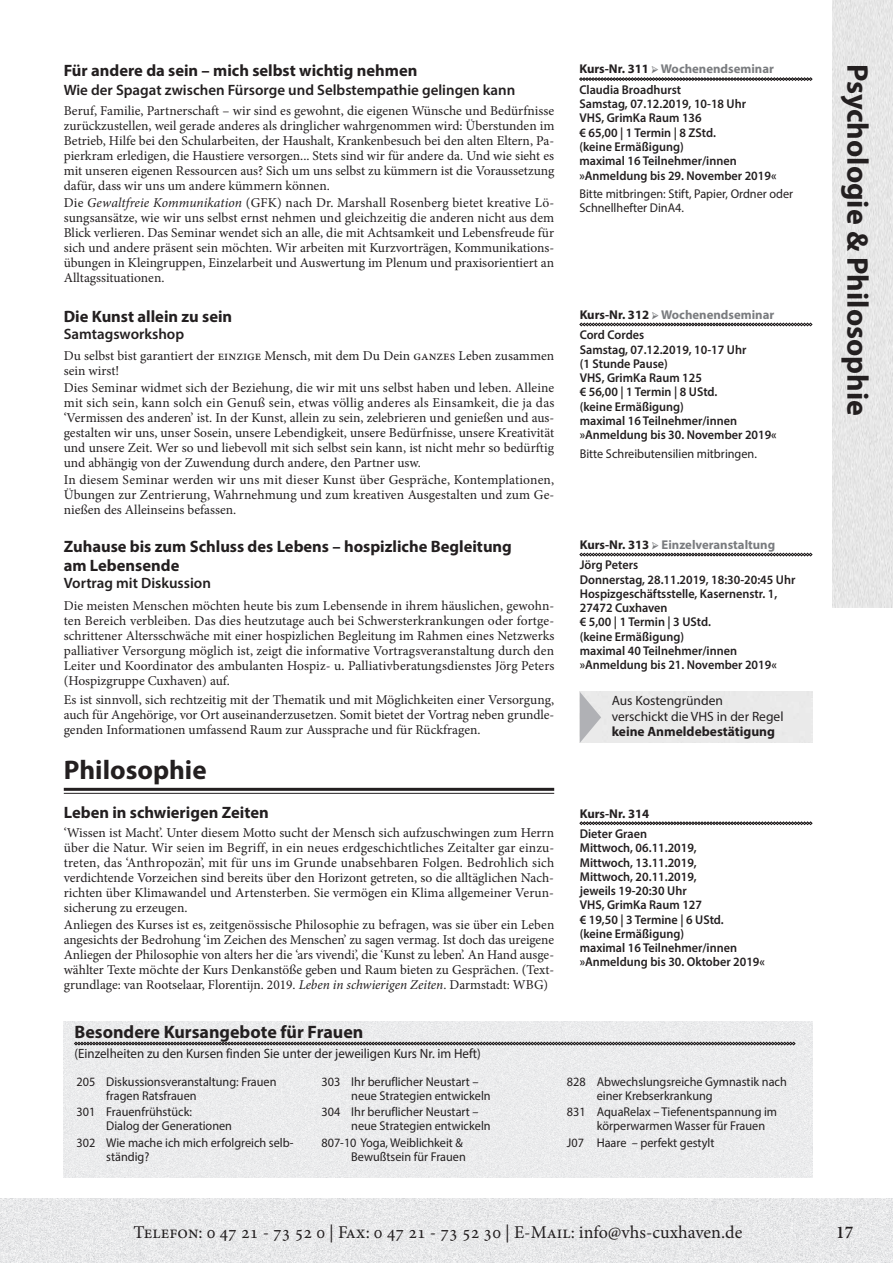
<style>
.page{position:relative;width:893px;height:1263px;background:#fff}
.page>*{position:absolute;margin:0;border:0;box-sizing:border-box;transform-origin:0 0}
.t1{font:700 30px "Myriad Pro";color:#231f20}
.t2{font:700 27px "Myriad Pro";color:#231f20}
.t3{font:18px "Minion Pro";color:#231f20}
.t4{font:700 18px "Myriad Pro";color:#231f20}
.t5{font:600 18px "Minion Pro";color:#231f20;scale:.96 1}
.t6{font:700 16.5px/19.5px "Myriad Pro";color:#231f20}
.t7{font:600 15px "Myriad Pro";color:#231f20}
.t8{font:13.5px/15px "Minion Pro";color:#231f20;text-align:justify}
.t9{font:13.5px "Myriad Pro";color:#231f20;scale:.96 1}
.t10{font:13.5px/15.8px "Myriad Pro";color:#231f20}
.t11{font:700 13.5px "Myriad Pro";color:#231f20}
.t12{font:600 12.75px/14.2px "Myriad Pro";color:#231f20;scale:.96 1}
.t13{font:12.75px/14.2px "Myriad Pro";color:#231f20;scale:.96 1}
.t14{font:700 12.75px/20.7px "Myriad Pro";color:#7a7c7f}
.t15{font:700 12.75px "Myriad Pro";color:#231f20}
.s1{font-style:italic}
.s2{font-weight:700}
.s3{font-family:"Minion Pro";font-weight:400;color:#787a7d}
.s4{font-weight:700;color:#7a7c7f}
.s5{color:#231f20}
.s6{font-weight:600;color:#231f20}
</style>
<div class="page">
<img style="left:0;top:1198px;width:893px;height:65px">
<div style="left:832px;top:0;width:61px;height:607px;background:#e7e7e7"></div>
<svg style="left:580px;top:821px;width:232px;height:4px"></svg>
<hr style="left:64px;top:788px;width:490px;height:3px;background:#231f20">
<hr style="left:64px;top:793px;width:490px;height:1px;background:#231f20">
<svg style="left:580px;top:692px;width:21px;height:51px"></svg>
<svg style="left:579px;top:77px;width:233px;height:4px"></svg>
<svg style="left:579px;top:323px;width:233px;height:3px"></svg>
<svg style="left:580px;top:553px;width:232px;height:3px"></svg>
<div style="left:64px;top:1021px;width:748px;height:156px;background:#ebebed"></div>
<svg style="left:74px;top:1042px;width:721px;height:3px;background:#575556"></svg>
<p class="t6" style="left:64px;top:60px;width:355px">Für andere da sein – mich selbst wichtig nehmen</p>
<p class="t7" style="left:64px;top:81px;width:453px">Wie der Spagat zwischen Fürsorge und Selbstempathie gelingen kann</p>
<p class="t8" style="left:64px;top:103px;width:492px">Beruf, Familie, Partnerschaft – wir sind es gewohnt, die eigenen Wünsche und Bedürfnisse zurückzustellen, weil gerade anderes als dringlicher wahrgenommen wird: Überstunden im Betrieb, Hilfe bei den Schularbeiten, der Haushalt, Krankenbesuch bei den alten Eltern, Pa&shy;pierkram erledigen, die Haustiere versorgen... Stets sind wir für andere da. Und wie sieht es mit unseren eigenen Ressourcen aus? Sich um uns selbst zu kümmern ist die Voraussetzung dafür, dass wir uns um andere kümmern können.</p>
<p class="t8" style="left:64px;top:195px;width:492px">Die <span class="s1">Gewaltfreie Kommunikation</span> (GFK) nach Dr. Marshall Rosenberg bietet kreative Lö&shy;sungsansätze, wie wir uns selbst ernst nehmen und gleichzeitig die anderen nicht aus dem Blick verlieren. Das Seminar wendet sich an alle, die mit Achtsamkeit und Lebensfreude für sich und andere präsent sein möchten. Wir arbeiten mit Kurzvorträgen, Kommunikations&shy;übungen in Kleingruppen, Einzelarbeit und Auswertung im Plenum und praxisorientiert an Alltagssituationen.</p>
<p class="t6" style="left:64px;top:306px;width:170px">Die Kunst allein zu sein</p>
<p class="t7" style="left:64px;top:324px;width:122px">Samtagsworkshop</p>
<p class="t8" style="left:64px;top:348px;width:492px">Du selbst bist garantiert der einzige Mensch, mit dem Du Dein ganzes Leben zusammen sein wirst!</p>
<p class="t8" style="left:64px;top:380px;width:492px">Dies Seminar widmet sich der Beziehung, die wir mit uns selbst haben und leben. Alleine mit sich sein, kann solch ein Genuß sein, etwas völlig anderes als Einsamkeit, die ja das ‘Vermissen des anderen’ ist. In der Kunst, allein zu sein, zelebrieren und genießen und aus&shy;gestalten wir uns, unser Sosein, unsere Lebendigkeit, unsere Bedürfnisse, unsere Kreativität und unsere Zeit. Wer so und liebevoll mit sich selbst sein kann, ist nicht mehr so bedürftig und abhängig von der Zuwendung durch andere, den Partner usw.</p>
<p class="t8" style="left:64px;top:473px;width:492px">In diesem Seminar werden wir uns mit dieser Kunst über Gespräche, Kontemplationen, Übungen zur Zentrierung, Wahrnehmung und zum kreativen Ausgestalten und zum Ge&shy;nießen des Alleinseins befassen.</p>
<p class="t6" style="left:64px;top:536px;width:450px">Zuhause bis zum Schluss des Lebens – hospizliche Begleitung am Lebensende</p>
<p class="t7" style="left:64px;top:574px;width:149px">Vortrag mit Diskussion</p>
<p class="t8" style="left:64px;top:598px;width:492px">Die meisten Menschen möchten heute bis zum Lebensende in ihrem häuslichen, gewohn&shy;ten Bereich verbleiben. Das dies heutzutage auch bei Schwersterkrankungen oder fortge&shy;schrittener Altersschwäche mit einer hospizlichen Begleitung im Rahmen eines Netzwerks palliativer Versorgung möglich ist, zeigt die informative Vortragsveranstaltung durch den Leiter und Koordinator des ambulanten Hospiz- u. Palliativberatungsdienstes Jörg Peters (Hospizgruppe Cuxhaven) auf.</p>
<p class="t8" style="left:64px;top:692px;width:492px">Es ist sinnvoll, sich rechtzeitig mit der Thematik und mit Möglichkeiten einer Versorgung, auch für Angehörige, vor Ort auseinanderzusetzen. Somit bietet der Vortrag neben grundle&shy;genden Informationen umfassend Raum zur Aussprache und für Rückfragen.</p>
<h2 class="t2" style="left:64px;top:753px;width:144px">Philosophie</h2>
<p class="t6" style="left:64px;top:802px;width:206px">Leben in schwierigen Zeiten</p>
<p class="t8" style="left:64px;top:825px;width:492px">‘Wissen ist Macht’. Unter diesem Motto sucht der Mensch sich aufzuschwingen zum Herrn über die Natur. Wir seien im Begriff, in ein neues erdgeschichtliches Zeitalter gar einzu&shy;treten, das ‘Anthropozän’, mit für uns im Grunde unabsehbaren Folgen. Bedrohlich sich verdichtende Vorzeichen sind bereits über den Horizont getreten, so die alltäglichen Nach&shy;richten über Klimawandel und Artensterben. Sie vermögen ein Klima allgemeiner Verun&shy;sicherung zu erzeugen.</p>
<p class="t8" style="left:64px;top:917px;width:492px">Anliegen des Kurses ist es, zeitgenössische Philosophie zu befragen, was sie über ein Leben angesichts der Bedrohung ‘im Zeichen des Menschen’ zu sagen vermag. Ist doch das ureigene Anliegen der Philosophie von alters her die ‘ars vivendi’, die ‘Kunst zu leben’. An Hand ausge&shy;wählter Texte möchte der Kurs Denkanstöße geben und Raum bieten zu Gesprächen. (Text&shy;grundlage: van Rootselaar, Florentijn. 2019. <span class="s1">Leben in schwierigen Zeiten</span>. Darmstadt: WBG)</p>
<p class="t12" style="left:579px;top:58px;width:204px;line-height:20.7px"><span class="s2">Kurs-Nr. 311</span> <span class="s3">➢</span> <span class="s4">Wochenendseminar<br></span>Claudia Broadhurst</p>
<p class="t12" style="left:579px;top:96px;width:207px">Samstag, 07.12.2019, 10-18 Uhr<br>VHS, GrimKa Raum 136<br>€ 65,00 | 1 Termin | 8 ZStd.<br>(keine Ermäßigung)<br>maximal 16 Teilnehmer/innen »Anmeldung bis 29. November 2019«</p>
<p class="t13" style="left:579px;top:186px;width:224px">Bitte mitbringen: Stift, Papier, Ordner oder<br>Schnellhefter DinA4.</p>
<p class="t14" style="left:580px;top:304px;width:196px"><span class="s5">Kurs-Nr. 312</span> <span class="s3">➢</span> Wochenendseminar<br><span class="s6">Cord Cordes</span></p>
<p class="t12" style="left:580px;top:342px;width:207px">Samstag, 07.12.2019, 10-17 Uhr<br>(1 Stunde Pause)<br>VHS, GrimKa Raum 125<br>€ 56,00 | 1 Termin | 8 UStd.<br>(keine Ermäßigung)<br>maximal 16 Teilnehmer/innen »Anmeldung bis 30. November 2019«</p>
<p class="t13" style="left:580px;top:446px;width:186px">Bitte Schreibutensilien mitbringen.</p>
<p class="t14" style="left:580px;top:534px;width:197px"><span class="s5">Kurs-Nr. 313</span> <span class="s3">➢</span> Einzelveranstaltung<br><span class="s6">Jörg Peters</span></p>
<p class="t12" style="left:580px;top:572px;width:226px">Donnerstag, 28.11.2019, 18:30-20:45 Uhr<br>Hospizgeschäftsstelle, Kasernenstr. 1,<br>27472 Cuxhaven<br>€ 5,00 | 1 Termin | 3 UStd.<br>(keine Ermäßigung)<br>maximal 40 Teilnehmer/innen »Anmeldung bis 21. November 2019«</p>
<p class="t10" style="left:612px;top:692px;width:173px">Aus Kostengründen<br>verschickt die VHS in der Regel</p>
<p class="t11" style="left:612px;top:723px;width:165px">keine Anmeldebestätigung</p>
<p class="t15" style="left:580px;top:805px;width:71px">Kurs-Nr. 314</p>
<p class="t12" style="left:580px;top:826px;width:194px">Dieter Graen<br>Mittwoch, 06.11.2019,<br>Mittwoch, 13.11.2019,<br>Mittwoch, 20.11.2019,<br>jeweils 19-20:30 Uhr<br>VHS, GrimKa Raum 127<br>€ 19,50 | 3 Termine | 6 UStd.<br>(keine Ermäßigung)<br>maximal 16 Teilnehmer/innen »Anmeldung bis 30. Oktober 2019«</p>
<h3 class="t4" style="left:74px;top:1020px;width:291px">Besondere Kursangebote für Frauen</h3>
<p class="t9" style="left:74px;top:1045px;width:425px">(Einzelheiten zu den Kursen finden Sie unter der jeweiligen Kurs Nr. im Heft)</p>
<p class="t13" style="left:106px;top:1074px;width:179px;text-indent:-30px">205 Diskussionsveranstaltung: Frauen fragen Ratsfrauen</p>
<p class="t13" style="left:106px;top:1104px;width:133px;text-indent:-30px">301 Frauenfrühstück:<br>Dialog der Generationen</p>
<p class="t13" style="left:106px;top:1135px;width:197px;text-indent:-30px">302 Wie mache ich mich erfolgreich selb&shy;ständig?</p>
<p class="t13" style="left:351px;top:1074px;width:147px;text-indent:-30px">303 Ihr beruflicher Neustart – neue Strategien entwickeln</p>
<p class="t13" style="left:351px;top:1104px;width:147px;text-indent:-30px">304 Ihr beruflicher Neustart – neue Strategien entwickeln</p>
<p class="t13" style="left:321px;top:1135px;width:152px;text-align:right">807-10 Yoga, Weiblichkeit &amp;<br>Bewußtsein für Frauen</p>
<p class="t13" style="left:597px;top:1074px;width:200px;text-indent:-30px">828 Abwechslungsreiche Gymnastik nach einer Krebserkrankung</p>
<p class="t13" style="left:597px;top:1104px;width:189px;text-indent:-30px">831 AquaRelax – Tiefenentspannung im körperwarmen Wasser für Frauen</p>
<p class="t13" style="left:567px;top:1135px;width:155px">J07 Haare – perfekt gestylt</p>
<h1 class="t1" style="left:877px;top:64px;width:353px;rotate:90deg">Psychologie &amp; Philosophie</h1>
<h3 class="t3" style="left:134px;top:1220px;width:610px">Telefon: 0 47 21 - 73 52 0 | Fax: 0 47 21 - 73 52 30 | E-Mail: info@vhs-cuxhaven.de</h3>
<h3 class="t5" style="left:836px;top:1219px;width:19px">17</h3>
</div>
